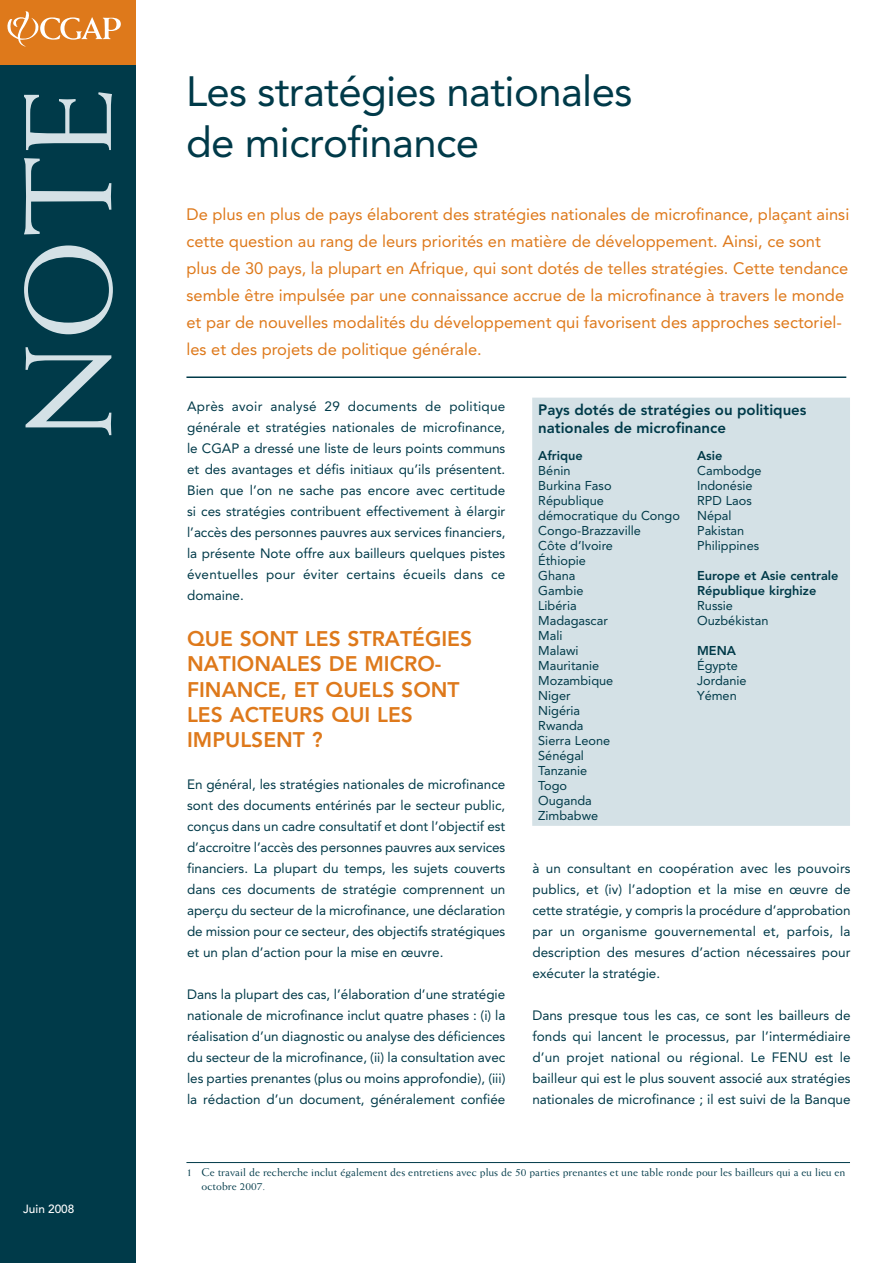
<style>
.page{position:relative;width:893px;height:1263px;background:#fff}
.page>*{position:absolute;margin:0;border:0;box-sizing:border-box;transform-origin:0 0}
.t1{font:123px "Weiss";color:#d4e1e6}
.t2{font:42px/50.4px "Avenir";letter-spacing:-.015em;color:#003a49}
.t3{font:800 21px/25.2px "Avenir";color:#de791b}
.t4{font:16.5px/27px "Avenir";color:#de791b}
.t5{font:800 15px/18px "Avenir";color:#003a49}
.t6{font:13.5px/21px "Avenir";color:#003a49;text-align:justify}
.t7{font:12.75px/15px "Avenir";color:#003a49}
.t8{font:800 12.75px/15px "Avenir";color:#003a49}
.t9{font:500 11.85px "Avenir";color:#fff}
.t10{font:11.25px/13.5px "Weiss";letter-spacing:.01em;color:#003a49}
</style>
<div class="page">
<div style="left:0;top:51px;width:135px;height:1212px;background:#003a49"></div>
<div style="left:0;top:0;width:135px;height:64px;background:#de791b"></div>
<svg style="left:7px;top:12px;width:114px;height:35px"></svg>
<hr style="left:186px;top:376px;width:660px;height:2px;background:#003a49">
<div style="left:532px;top:398px;width:318px;height:428px;background:#d4e1e6"></div>
<hr style="left:186px;top:1162px;width:664px;height:1px;background:#003a49">
<h1 class="t1" style="left:20px;top:439px;width:353px;rotate:-90deg">NOTE</h1>
<p class="t9" style="left:23px;top:1204px;width:53px">Juin 2008</p>
<h2 class="t2" style="left:186px;top:70px;width:448px">Les stratégies nationales de microfinance</h2>
<p class="t4" style="left:186px;top:202px;width:664px">De plus en plus de pays élaborent des stratégies nationales de microfinance, plaçant ainsi cette question au rang de leurs priorités en matière de développement. Ainsi, ce sont plus de 30 pays, la plupart en Afrique, qui sont dotés de telles stratégies. Cette tendance semble être impulsée par une connaissance accrue de la microfinance à travers le monde et par de nouvelles modalités du développement qui favorisent des approches sectoriel&shy;les et des projets de politique générale.</p>
<p class="t6" style="left:187px;top:397px;width:320px">Après avoir analysé 29 documents de politique générale et stratégies nationales de microfinance, le CGAP a dressé une liste de leurs points communs et des avantages et défis initiaux qu’ils présentent.<br>Bien que l’on ne sache pas encore avec certitude si ces stratégies contribuent effectivement à élargir l’accès des personnes pauvres aux services financiers, la présente Note offre aux bailleurs quelques pistes éventuelles pour éviter certains écueils dans ce domaine.</p>
<h3 class="t3" style="left:187px;top:628px;width:286px">QUE SONT LES STRATÉGIES<br>NATIONALES DE MICRO-<br>FINANCE, ET QUELS SONT<br>LES ACTEURS QUI LES<br>IMPULSENT ?</h3>
<p class="t6" style="left:187px;top:775px;width:320px">En général, les stratégies nationales de microfinance sont des documents entérinés par le secteur public, conçus dans un cadre consultatif et dont l’objectif est d’accroitre l’accès des personnes pauvres aux services financiers. La plupart du temps, les sujets couverts dans ces documents de stratégie comprennent un aperçu du secteur de la microfinance, une déclaration de mission pour ce secteur, des objectifs stratégiques et un plan d’action pour la mise en œuvre.</p>
<p class="t6" style="left:187px;top:985px;width:320px">Dans la plupart des cas, l’élaboration d’une stratégie nationale de microfinance inclut quatre phases : (i) la réalisation d’un diagnostic ou analyse des déficiences du secteur de la microfinance, (ii) la consultation avec les parties prenantes (plus ou moins approfondie), (iii) la rédaction d’un document, généralement confiée</p>
<p class="t5" style="left:538px;top:402px;width:270px">Pays dotés de stratégies ou politiques nationales de microfinance</p>
<p class="t8" style="left:538px;top:449px;width:46px">Afrique</p>
<p class="t7" style="left:538px;top:464px;width:143px">Bénin<br>Burkina Faso<br>République démocratique du Congo<br>Congo-Brazzaville<br>Côte d’Ivoire<br>Éthiopie<br>Ghana<br>Gambie<br>Libéria<br>Madagascar<br>Mali<br>Malawi<br>Mauritanie<br>Mozambique<br>Niger<br>Nigéria<br>Rwanda<br>Sierra Leone<br>Sénégal<br>Tanzanie<br>Togo<br>Ouganda<br>Zimbabwe</p>
<p class="t8" style="left:697px;top:449px;width:27px">Asie</p>
<p class="t7" style="left:697px;top:464px;width:66px">Cambodge<br>Indonésie<br>RPD Laos<br>Népal<br>Pakistan<br>Philippines</p>
<p class="t8" style="left:697px;top:569px;width:143px">Europe et Asie centrale<br>République kirghize</p>
<p class="t7" style="left:697px;top:599px;width:73px">Russie<br>Ouzbékistan</p>
<p class="t8" style="left:697px;top:644px;width:40px">MENA</p>
<p class="t7" style="left:697px;top:659px;width:51px">Égypte<br>Jordanie<br>Yémen</p>
<p class="t6" style="left:532px;top:859px;width:320px">à un consultant en coopération avec les pouvoirs publics, et (iv) l’adoption et la mise en œuvre de cette stratégie, y compris la procédure d’approbation par un organisme gouvernemental et, parfois, la description des mesures d’action nécessaires pour exécuter la stratégie.</p>
<p class="t6" style="left:532px;top:1006px;width:320px">Dans presque tous les cas, ce sont les bailleurs de fonds qui lancent le processus, par l’intermédiaire d’un projet national ou régional. Le FENU est le bailleur qui est le plus souvent associé aux stratégies nationales de microfinance ; il est suivi de la Banque</p>
<p class="t10" style="left:201px;top:1167px;width:645px;text-indent:-15px">1 Ce travail de recherche inclut également des entretiens avec plus de 50 parties prenantes et une table ronde pour les bailleurs qui a eu lieu en octobre 2007.</p>
</div>
